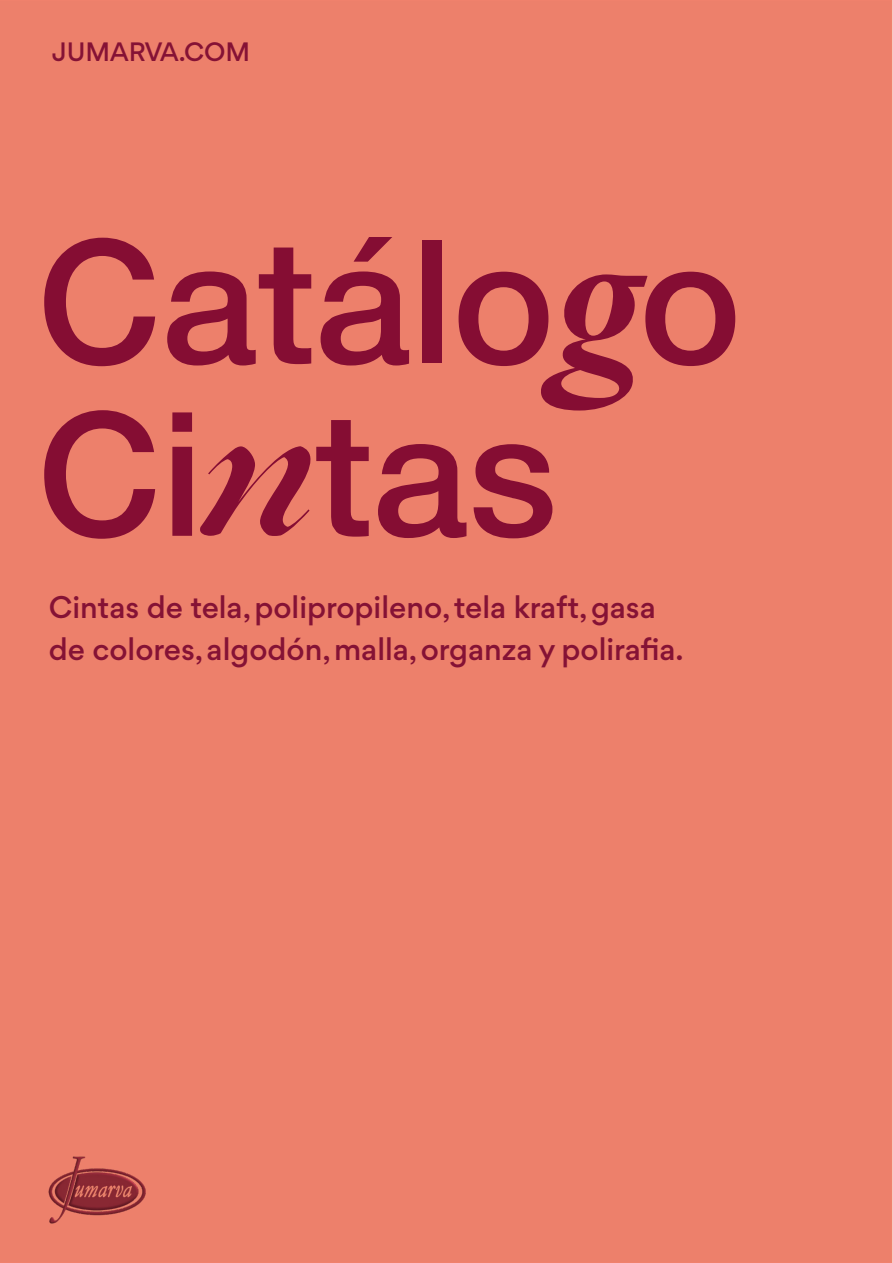
<style>
.page{position:relative;width:893px;height:1263px;background:#fff}
.page>*{position:absolute;margin:0;border:0;box-sizing:border-box;transform-origin:0 0}
.t1{font:500 172.5px/172.5px "Helvetica Neue";color:#850d33}
.t2{font:500 30px "Gordita";color:#851235}
.t3{font:500 25.5px "Gordita";color:#851235}
.s1{font-family:"Ogg Text TRIAL";font-style:italic}
.s2{font-family:"Ogg TRIAL";font-weight:700;font-style:italic}
</style>
<div class="page">
<div style="left:0;top:0;width:892px;height:1263px;background:#ed806b"></div>
<img style="left:48px;top:1154px;width:100px;height:70px">
<p class="t3" style="left:52px;top:34px;width:200px">JUMARVA.COM</p>
<p class="t1" style="left:37px;top:202px;width:706px">Catálo<span class="s1">g</span>o<br>Ci<span class="s2">n</span>tas</p>
<p class="t2" style="left:49px;top:586px;width:608px">Cintas de tela, polipropileno, tela kraft, gasa</p>
<p class="t2" style="left:49px;top:628px;width:636px">de colores, algodón, malla, organza y polirafia.</p>
</div>
